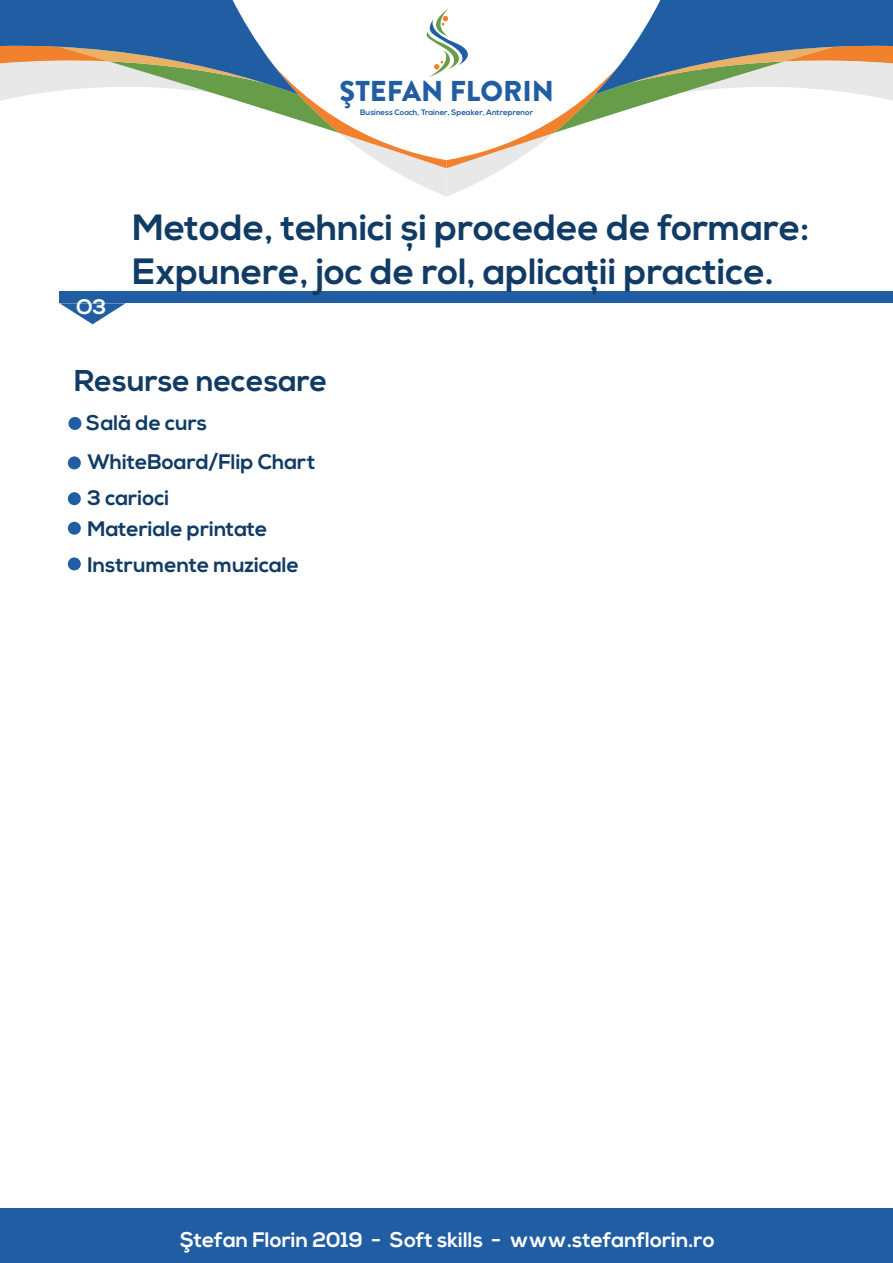
<style>
.page{position:relative;width:893px;height:1263px;background:#fff}
.page>*{position:absolute;margin:0;border:0;box-sizing:border-box;transform-origin:0 0}
.t1{font:700 36.45px/43.8px "Nexa";color:#103b65}
.t2{font:700 30px "Nexa";color:#103b65}
.t3{font:900 28.65px "Brandon Grotesque";color:#205da2}
.t4{font:700 21px/39.5px "Nexa";color:#103b65}
.t5{font:700 21px "Nexa";color:#fff}
.t6{font:700 7.8px "Nexa";color:#205da2}
</style>
<div class="page">
<div style="left:0;top:1208px;width:893px;height:55px;background:#205da2"></div>
<div style="left:60px;top:291px;width:833px;height:12px;background:#205da2"></div>
<svg style="left:60px;top:303px;width:66px;height:21px"></svg>
<div style="left:68px;top:417px;width:13px;height:13px;background:#205da2;border-radius:50%"></div>
<div style="left:68px;top:456px;width:13px;height:13px;background:#205da2;border-radius:50%"></div>
<div style="left:68px;top:492px;width:13px;height:13px;background:#205da2;border-radius:50%"></div>
<div style="left:68px;top:522px;width:13px;height:13px;background:#205da2;border-radius:50%"></div>
<div style="left:68px;top:557px;width:13px;height:13px;background:#205da2;border-radius:50%"></div>
<svg style="left:0;top:0;width:893px;height:197px"></svg>
<h3 class="t3" style="left:340px;top:71px;width:216px">ŞTEFAN FLORIN</h3>
<p class="t6" style="left:360px;top:106px;width:174px">Business Coach, Trainer, Speaker, Antreprenor</p>
<p class="t5" style="left:76px;top:290px;width:32px">O3</p>
<h1 class="t1" style="left:132px;top:205px;width:678px">Metode, tehnici și procedee de formare:<br>Expunere, joc de rol, aplicații practice.</h1>
<h2 class="t2" style="left:74px;top:357px;width:254px">Resurse necesare</h2>
<p class="t4" style="left:86px;top:403px;width:231px">Sală de curs<br>WhiteBoard/Flip Chart</p>
<p class="t4" style="left:87px;top:478px;width:83px">3 carioci</p>
<p class="t4" style="left:87px;top:509px;width:181px">Materiale printate</p>
<p class="t4" style="left:87px;top:544px;width:213px">Instrumente muzicale</p>
<p class="t5" style="left:180px;top:1223px;width:536px">Ştefan Florin 2019 - Soft skills - www.stefanflorin.ro</p>
</div>
